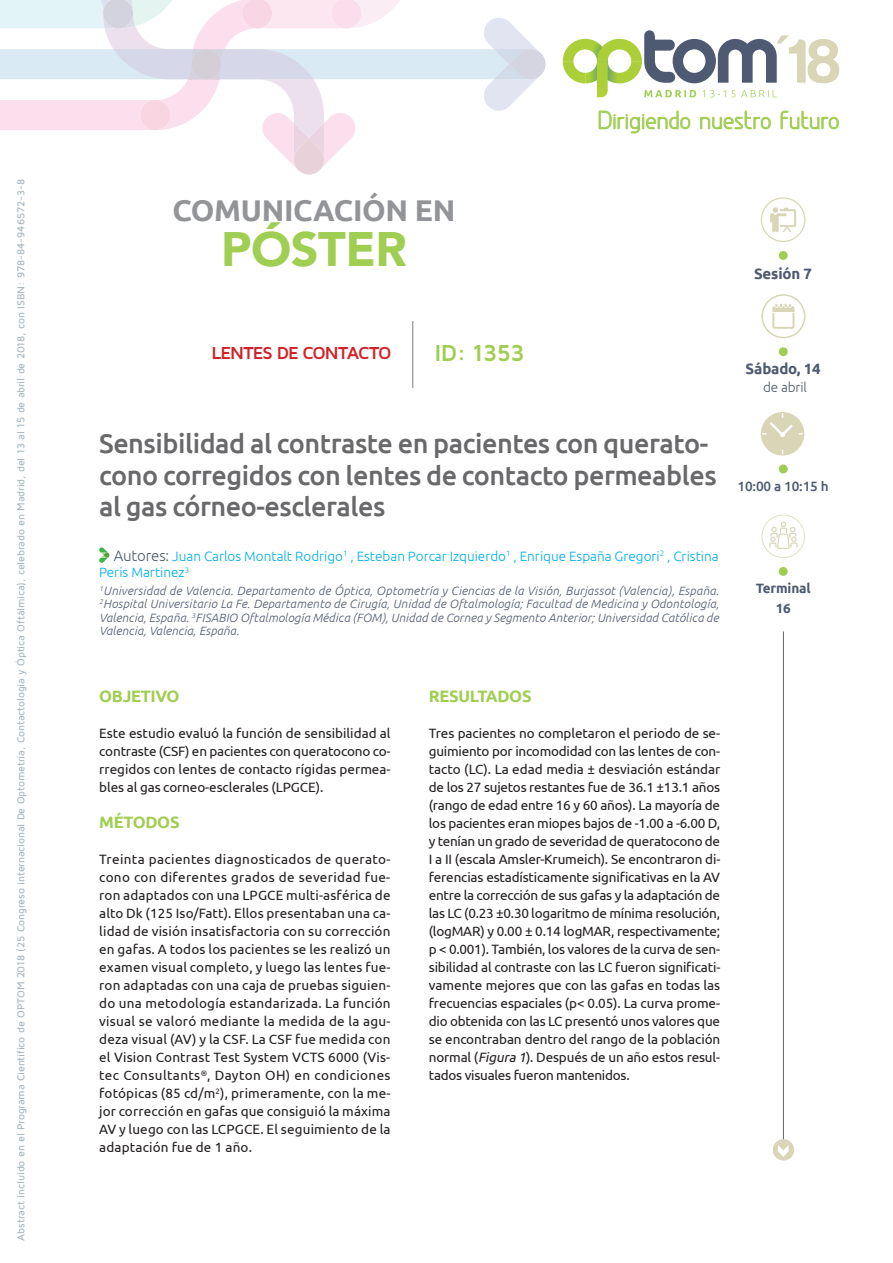
<style>
.page{position:relative;width:893px;height:1263px;background:#fff}
.page>*{position:absolute;margin:0;border:0;box-sizing:border-box;transform-origin:0 0}
.t1{font:900 48.3px "Avenir";letter-spacing:-.01em;color:#a0ce53}
.t2{font:700 30px "Ubuntu";letter-spacing:-.01em;color:#929497}
.t3{font:500 27px/31.5px "Ubuntu";letter-spacing:-.015em;color:#69696c}
.t4{font:700 24px "Maven Pro";letter-spacing:-.03em;color:#a0ce53}
.t5{font:23.4px "Greyscale Basic";color:#a0ce53}
.t6{font:700 18px "Maven Pro";letter-spacing:-.055em;color:#d1232a}
.t7{font:700 16.5px "Ubuntu";letter-spacing:-.02em;color:#a0ce53}
.t8{font:700 15px "Ubuntu";color:#4e5a71}
.t9{font:13.5px/18px "Ubuntu";letter-spacing:-.005em;color:#231f20;text-align:justify}
.t10{font:300 13.5px/16.5px "Ubuntu";color:#00aee8}
.t11{font:500 13.5px "Ubuntu";letter-spacing:-.01em;color:#4e5a71}
.t12{font:700 13.5px/19.5px "Ubuntu";color:#4e5a71;text-align:center}
.t13{font:300 13.5px "Ubuntu";letter-spacing:-.01em;color:#4e5a71}
.t14{font:italic 300 12px/13.5px "Ubuntu";letter-spacing:.015em;color:#4e5a71;text-align:justify}
.t15{font:500 10.5px "Maven Pro";letter-spacing:-.015em;color:#a5b4be}
.s1{font-size:15px;color:#4e5a71}
.s2{font-style:italic}
</style>
<div class="page">
<svg style="left:563px;top:30px;width:276px;height:67px"></svg>
<svg style="left:599px;top:111px;width:91px;height:22px"></svg>
<svg style="left:700px;top:111px;width:71px;height:18px"></svg>
<svg style="left:781px;top:111px;width:58px;height:18px"></svg>
<svg style="left:0;top:0;width:545px;height:175px"></svg>
<div style="left:773px;top:1139px;width:21px;height:21px;background:#d9d6b7;border-radius:50%"></div>
<svg style="left:778px;top:1145px;width:11px;height:12px"></svg>
<div style="left:761px;top:294px;width:44px;height:44px;border:2px solid #d9d6b7;border-radius:50%"></div>
<div style="left:779px;top:347px;width:9px;height:9px;background:#a0ce53;border-radius:50%"></div>
<div style="left:779px;top:251px;width:9px;height:9px;background:#a0ce53;border-radius:50%"></div>
<svg style="left:772px;top:304px;width:22px;height:25px"></svg>
<div style="left:779px;top:567px;width:9px;height:9px;background:#a0ce53;border-radius:50%"></div>
<div style="left:762px;top:515px;width:43px;height:43px;border:1px solid #dfe2c7;border-radius:50%"></div>
<svg style="left:769px;top:521px;width:28px;height:28px"></svg>
<div style="left:779px;top:464px;width:9px;height:9px;background:#a0ce53;border-radius:50%"></div>
<svg style="left:761px;top:412px;width:43px;height:44px"></svg>
<hr style="left:783px;top:631px;width:1px;height:508px;background:#69696c">
<svg style="left:761px;top:197px;width:44px;height:45px"></svg>
<hr style="left:412px;top:321px;width:1px;height:67px;background:#7a8086">
<svg style="left:99px;top:547px;width:10px;height:16px"></svg>
<p class="t15" style="left:14px;top:1240px;width:1063px;rotate:-90deg">Abstract incluido en el Programa Científico de OPTOM 2018 (25 Congreso internacional De Optometría, Contactología y Óptica Oftálmica), celebrado en Madrid, del 13 al 15 de abril de 2018, con ISBN: 978-84-946572-3-8</p>
<h2 class="t2" style="left:172px;top:192px;width:262px">COMUNICACIÓN EN</h2>
<h1 class="t1" style="left:221px;top:208px;width:187px">PÓSTER</h1>
<h3 class="t6" style="left:211px;top:341px;width:182px">LENTES DE CONTACTO</h3>
<h3 class="t4" style="left:434px;top:338px;width:92px">ID: 1353</h3>
<h3 class="t5" style="left:597px;top:106px;width:244px">Dirigiendo nuestro futuro</h3>
<p class="t8" style="left:754px;top:264px;width:60px">SESIÓN 7</p>
<p class="t8" style="left:745px;top:360px;width:77px">SÁBADO, 14</p>
<p class="t13" style="left:763px;top:379px;width:45px">de abril</p>
<h3 class="t3" style="left:99px;top:427px;width:619px">Sensibilidad al contraste en pacientes con querato&shy;cono corregidos con lentes de contacto permeables al gas córneo-esclerales</h3>
<p class="t10" style="left:99px;top:547px;width:621px;text-indent:15px"><span class="s1">Autores:</span> Juan Carlos Montalt Rodrigo<sup>1</sup> , Esteban Porcar Izquierdo<sup>1</sup> , Enrique España Gregori<sup>2</sup> , Cristina<br>Peris Martinez<sup>3</sup></p>
<p class="t14" style="left:99px;top:584px;width:621px"><sup>1</sup>Universidad de Valencia. Departamento de Óptica, Optometría y Ciencias de la Visión, Burjassot (Valencia), España.<br><sup>2</sup>Hospital Universitario La Fe. Departamento de Cirugía, Unidad de Oftalmología; Facultad de Medicina y Odontología, Valencia, España. <sup>3</sup>FISABIO Oftalmología Médica (FOM), Unidad de Cornea y Segmento Anterior; Universidad Católica de Valencia, Valencia, España.</p>
<p class="t11" style="left:737px;top:478px;width:93px">10:00 a 10:15 h</p>
<p class="t12" style="left:756px;top:578px;width:57px">TERMINAL<br>16</p>
<p class="t7" style="left:99px;top:686px;width:79px">OBJETIVO</p>
<p class="t9" style="left:99px;top:724px;width:293px">Este estudio evaluó la función de sensibilidad al contraste (CSF) en pacientes con queratocono co&shy;rregidos con lentes de contacto rígidas permea&shy;bles al gas corneo-esclerales (LPGCE).</p>
<p class="t7" style="left:99px;top:812px;width:82px">MÉTO DOS</p>
<p class="t9" style="left:99px;top:850px;width:293px">Treinta pacientes diagnosticados de querato&shy;cono con diferentes grados de severidad fue&shy;ron adaptados con una LPGCE multi-asférica de alto Dk (125 Iso/Fatt). Ellos presentaban una ca&shy;lidad de visión insatisfactoria con su corrección en gafas. A todos los pacientes se les realizó un examen visual completo, y luego las lentes fue&shy;ron adaptadas con una caja de pruebas siguien&shy;do una metodología estandarizada. La función visual se valoró mediante la medida de la agu&shy;deza visual (AV) y la CSF. La CSF fue medida con el Vision Contrast Test System VCTS 6000 (Vis&shy;tec Consultants<sup>®</sup>, Dayton OH) en condiciones fotópicas (85 cd/m<sup>2</sup>), primeramente, con la me&shy;jor corrección en gafas que consiguió la máxima AV y luego con las LCPGCE. El seguimiento de la adaptación fue de 1 año.</p>
<p class="t7" style="left:429px;top:686px;width:104px">RESULTADOS</p>
<p class="t9" style="left:429px;top:724px;width:293px">Tres pacientes no completaron el periodo de se&shy;guimiento por incomodidad con las lentes de con&shy;tacto (LC). La edad media ± desviación estándar de los 27 sujetos restantes fue de 36.1 ±13.1 años (rango de edad entre 16 y 60 años). La mayoría de los pacientes eran miopes bajos de -1.00 a -6.00 D, y tenían un grado de severidad de queratocono de I a II (escala Amsler-Krumeich). Se encontraron di&shy;ferencias estadísticamente significativas en la AV entre la corrección de sus gafas y la adaptación de las LC (0.23 ±0.30 logaritmo de mínima resolución, (logMAR) y 0.00 ± 0.14 logMAR, respectivamente; p &lt; 0.001). También, los valores de la curva de sen&shy;sibilidad al contraste con las LC fueron significati&shy;vamente mejores que con las gafas en todas las frecuencias espaciales (p&lt; 0.05). La curva prome&shy;dio obtenida con las LC presentó unos valores que se encontraban dentro del rango de la población normal (<span class="s2">Figura 1</span>). Después de un año estos resul&shy;tados visuales fueron mantenidos.</p>
</div>
